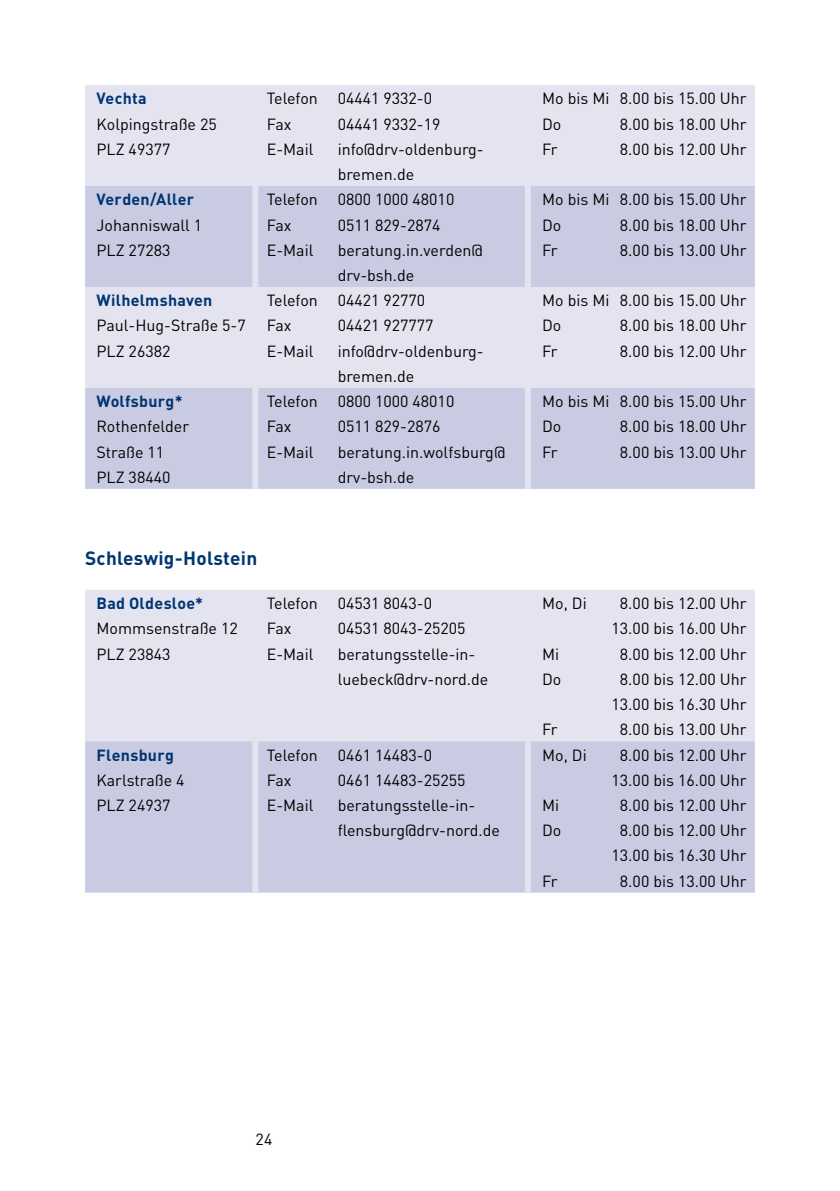
<style>
.page{position:relative;width:840px;height:1191px;background:#fff}
.page>*{position:absolute;margin:0;border:0;box-sizing:border-box;transform-origin:0 0}
.t1{font:700 19px "DIN";letter-spacing:.015em;color:#003472}
.t2{font:16px/25.2px "DIN";color:#000}
.t3{font:700 16px "DIN";letter-spacing:.02em;color:#003472}
</style>
<div class="page">
<div style="left:85px;top:85px;width:669px;height:101px;background:#e3e4f0"></div>
<svg style="left:85px;top:186px;width:669px;height:303px;background:#d1d3e6"></svg>
<div style="left:252px;top:186px;width:6px;height:101px;background:#e3e4f0"></div>
<div style="left:524px;top:186px;width:6px;height:101px;background:#e3e4f0"></div>
<div style="left:252px;top:287px;width:6px;height:101px;background:#e3e4f0"></div>
<div style="left:524px;top:287px;width:6px;height:101px;background:#e3e4f0"></div>
<div style="left:252px;top:388px;width:6px;height:101px;background:#e3e4f0"></div>
<div style="left:524px;top:388px;width:6px;height:101px;background:#e3e4f0"></div>
<div style="left:85px;top:590px;width:669px;height:151px;background:#e3e4f0"></div>
<div style="left:85px;top:741px;width:669px;height:151px;background:#c8cbe1"></div>
<div style="left:524px;top:590px;width:6px;height:151px;background:#e3e4f0"></div>
<div style="left:524px;top:741px;width:6px;height:151px;background:#e3e4f0"></div>
<div style="left:252px;top:590px;width:6px;height:151px;background:#e3e4f0"></div>
<div style="left:252px;top:741px;width:6px;height:151px;background:#e3e4f0"></div>
<p class="t3" style="left:96px;top:88px;width:52px">Vechta</p>
<p class="t2" style="left:96px;top:111px;width:122px">Kolpingstraße 25</p>
<p class="t2" style="left:96px;top:136px;width:75px">PLZ 49377</p>
<p class="t3" style="left:96px;top:189px;width:99px">Verden/Aller</p>
<p class="t2" style="left:96px;top:212px;width:107px">Johanniswall 1</p>
<p class="t2" style="left:96px;top:237px;width:75px">PLZ 27283</p>
<p class="t3" style="left:96px;top:290px;width:117px">Wilhelmshaven</p>
<p class="t2" style="left:96px;top:313px;width:151px">Paul-Hug-Straße 5-7</p>
<p class="t2" style="left:96px;top:338px;width:75px">PLZ 26382</p>
<p class="t3" style="left:96px;top:391px;width:88px">Wolfsburg*</p>
<p class="t2" style="left:96px;top:414px;width:94px">Rothenfelder<br>Straße 11</p>
<p class="t2" style="left:96px;top:464px;width:75px">PLZ 38440</p>
<p class="t2" style="left:266px;top:86px;width:167px">Telefon 04441 9332-0</p>
<p class="t2" style="left:266px;top:111px;width:26px">Fax</p>
<p class="t2" style="left:337px;top:111px;width:104px">04441 9332-19</p>
<p class="t2" style="left:266px;top:136px;width:48px">E-Mail</p>
<p class="t2" style="left:337px;top:136px;width:147px">info@drv-oldenburg&shy;bremen.de</p>
<p class="t2" style="left:266px;top:187px;width:189px">Telefon 0800 1000 48010</p>
<p class="t2" style="left:266px;top:212px;width:26px">Fax</p>
<p class="t2" style="left:337px;top:212px;width:104px">0511 829-2874</p>
<p class="t2" style="left:266px;top:237px;width:48px">E-Mail</p>
<p class="t2" style="left:337px;top:237px;width:147px">beratung.in.verden@ drv-bsh.de</p>
<p class="t2" style="left:266px;top:287px;width:160px">Telefon 04421 92770</p>
<p class="t2" style="left:266px;top:313px;width:26px">Fax</p>
<p class="t2" style="left:337px;top:313px;width:97px">04421 927777</p>
<p class="t2" style="left:266px;top:338px;width:48px">E-Mail</p>
<p class="t2" style="left:337px;top:338px;width:147px">info@drv-oldenburg&shy;bremen.de</p>
<p class="t2" style="left:266px;top:388px;width:189px">Telefon 0800 1000 48010</p>
<p class="t2" style="left:266px;top:414px;width:26px">Fax</p>
<p class="t2" style="left:337px;top:414px;width:104px">0511 829-2876</p>
<p class="t2" style="left:266px;top:439px;width:48px">E-Mail</p>
<p class="t2" style="left:337px;top:439px;width:169px">beratung.in.wolfsburg@ drv-bsh.de</p>
<h3 class="t1" style="left:85px;top:545px;width:173px">Schleswig-Holstein</h3>
<p class="t3" style="left:96px;top:593px;width:108px">Bad Oldesloe*</p>
<p class="t2" style="left:96px;top:615px;width:143px">Mommsenstraße 12</p>
<p class="t2" style="left:96px;top:641px;width:75px">PLZ 23843</p>
<p class="t2" style="left:266px;top:590px;width:167px">Telefon 04531 8043-0</p>
<p class="t2" style="left:266px;top:615px;width:26px">Fax</p>
<p class="t2" style="left:337px;top:615px;width:129px">04531 8043-25205</p>
<p class="t2" style="left:266px;top:641px;width:48px">E-Mail</p>
<p class="t2" style="left:337px;top:641px;width:152px">beratungsstelle-in&shy;luebeck@drv-nord.de</p>
<p class="t3" style="left:96px;top:744px;width:79px">Flensburg</p>
<p class="t2" style="left:96px;top:767px;width:90px">Karlstraße 4</p>
<p class="t2" style="left:96px;top:792px;width:75px">PLZ 24937</p>
<p class="t2" style="left:266px;top:742px;width:167px">Telefon 0461 14483-0</p>
<p class="t2" style="left:266px;top:767px;width:26px">Fax</p>
<p class="t2" style="left:337px;top:767px;width:129px">0461 14483-25255</p>
<p class="t2" style="left:266px;top:792px;width:48px">E-Mail</p>
<p class="t2" style="left:337px;top:792px;width:164px">beratungsstelle-in&shy;flensburg@drv-nord.de</p>
<p class="t2" style="left:542px;top:86px;width:206px">Mo bis Mi 8.00 bis 15.00 Uhr</p>
<p class="t2" style="left:542px;top:111px;width:21px">Do</p>
<p class="t2" style="left:619px;top:111px;width:128px">8.00 bis 18.00 Uhr</p>
<p class="t2" style="left:542px;top:136px;width:17px">Fr</p>
<p class="t2" style="left:619px;top:136px;width:128px">8.00 bis 12.00 Uhr</p>
<p class="t2" style="left:542px;top:187px;width:206px">Mo bis Mi 8.00 bis 15.00 Uhr</p>
<p class="t2" style="left:542px;top:212px;width:21px">Do</p>
<p class="t2" style="left:619px;top:212px;width:128px">8.00 bis 18.00 Uhr</p>
<p class="t2" style="left:542px;top:237px;width:17px">Fr</p>
<p class="t2" style="left:619px;top:237px;width:128px">8.00 bis 13.00 Uhr</p>
<p class="t2" style="left:542px;top:287px;width:206px">Mo bis Mi 8.00 bis 15.00 Uhr</p>
<p class="t2" style="left:542px;top:313px;width:21px">Do</p>
<p class="t2" style="left:619px;top:313px;width:128px">8.00 bis 18.00 Uhr</p>
<p class="t2" style="left:542px;top:338px;width:17px">Fr</p>
<p class="t2" style="left:619px;top:338px;width:128px">8.00 bis 12.00 Uhr</p>
<p class="t2" style="left:542px;top:388px;width:206px">Mo bis Mi 8.00 bis 15.00 Uhr</p>
<p class="t2" style="left:542px;top:414px;width:21px">Do</p>
<p class="t2" style="left:619px;top:414px;width:128px">8.00 bis 18.00 Uhr</p>
<p class="t2" style="left:542px;top:439px;width:17px">Fr</p>
<p class="t2" style="left:619px;top:439px;width:128px">8.00 bis 13.00 Uhr</p>
<p class="t2" style="left:542px;top:590px;width:46px">Mo, Di</p>
<p class="t2" style="left:619px;top:590px;width:128px">8.00 bis 12.00 Uhr</p>
<p class="t2" style="left:611px;top:615px;width:136px">13.00 bis 16.00 Uhr</p>
<p class="t2" style="left:542px;top:641px;width:19px">Mi</p>
<p class="t2" style="left:619px;top:641px;width:128px">8.00 bis 12.00 Uhr</p>
<p class="t2" style="left:542px;top:666px;width:21px">Do</p>
<p class="t2" style="left:619px;top:666px;width:128px">8.00 bis 12.00 Uhr</p>
<p class="t2" style="left:611px;top:691px;width:136px">13.00 bis 16.30 Uhr</p>
<p class="t2" style="left:542px;top:716px;width:17px">Fr</p>
<p class="t2" style="left:619px;top:716px;width:128px">8.00 bis 13.00 Uhr</p>
<p class="t2" style="left:542px;top:742px;width:46px">Mo, Di</p>
<p class="t2" style="left:619px;top:742px;width:128px">8.00 bis 12.00 Uhr</p>
<p class="t2" style="left:611px;top:767px;width:136px">13.00 bis 16.00 Uhr</p>
<p class="t2" style="left:542px;top:792px;width:19px">Mi</p>
<p class="t2" style="left:619px;top:792px;width:128px">8.00 bis 12.00 Uhr</p>
<p class="t2" style="left:542px;top:817px;width:21px">Do</p>
<p class="t2" style="left:619px;top:817px;width:128px">8.00 bis 12.00 Uhr</p>
<p class="t2" style="left:611px;top:842px;width:136px">13.00 bis 16.30 Uhr</p>
<p class="t2" style="left:542px;top:868px;width:17px">Fr</p>
<p class="t2" style="left:619px;top:868px;width:128px">8.00 bis 13.00 Uhr</p>
<p class="t2" style="left:255px;top:1126px;width:18px">24</p>
</div>
